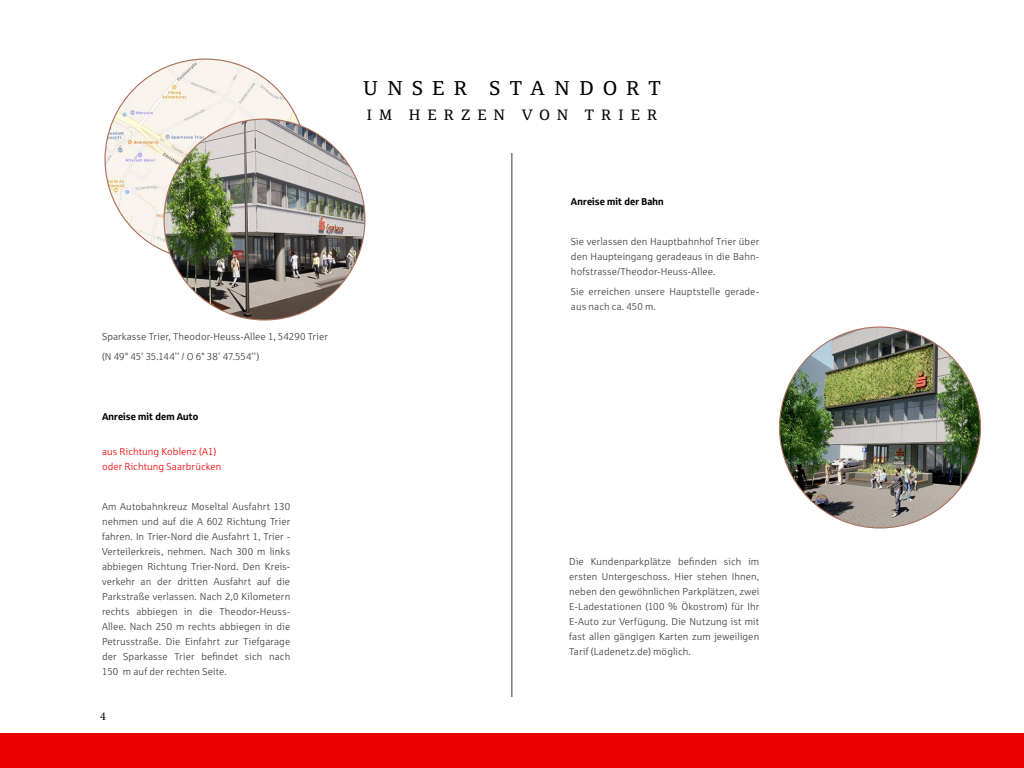
<style>
.page{position:relative;width:1024px;height:768px;background:#fff}
.page>*{position:absolute;margin:0;border:0;box-sizing:border-box;transform-origin:0 0}
.Kopfzeile___zentrier{font:20px "Sparkasse Serif";letter-spacing:.45em;color:#000}
.Kopfzeile___zentrier-2{font:15px "Sparkasse Serif";letter-spacing:.47em;color:#000}
.t1{font:12px "Minion Pro";color:#000}
.Body_Text___Left_Jus{font:10px/15px "Sparkasse Lt";letter-spacing:.01em;color:#3b3c3b;text-align:justify}
.Body_Text___Left_Jus-2{font:10px "Sparkasse Lt";letter-spacing:.01em;color:#e00}
.Body_Text___Left_Jus-3{font:10px "Sparkasse Head";letter-spacing:.01em;color:#000}
.Body_Text___Left_Jus-4{font:10px "Sparkasse Lt";letter-spacing:-.01em;color:#3b3c3b}
</style>
<div class="page">
<img style="left:105px;top:59px;width:201px;height:201px;border-radius:100px">
<hr style="left:512px;top:153px;width:1px;height:544px;background:#3b3c3b">
<div style="left:0;top:733px;width:1024px;height:35px;background:#e00"></div>
<img style="left:164px;top:119px;width:201px;height:201px;border-radius:100px">
<img style="left:780px;top:327px;width:200px;height:201px;border-radius:100px">
<p class="Body_Text___Left_Jus" style="left:102px;top:329px;width:227px">Sparkasse Trier, Theodor-Heuss-Allee 1, 54290 Trier</p>
<p class="Body_Text___Left_Jus-4" style="left:102px;top:351px;width:159px">(N 49° 45’ 35.144’’ / O 6° 38’ 47.554’’)</p>
<p class="Body_Text___Left_Jus-3" style="left:102px;top:410px;width:98px">Anreise mit dem Auto</p>
<p class="Body_Text___Left_Jus-2" style="left:102px;top:446px;width:116px">aus Richtung Koblenz (A1)</p>
<p class="Body_Text___Left_Jus-2" style="left:102px;top:461px;width:121px">oder Richtung Saarbrücken</p>
<p class="Body_Text___Left_Jus" style="left:102px;top:499px;width:190px">Am Autobahnkreuz Moseltal Ausfahrt 130 nehmen und auf die A 602 Richtung Trier fahren. In Trier-Nord die Ausfahrt 1, Trier - Verteilerkreis, nehmen. Nach 300 m links abbiegen Richtung Trier-Nord. Den Kreis&shy;verkehr an der dritten Ausfahrt auf die Parkstraße verlassen. Nach 2,0 Kilometern rechts abbiegen in die Theodor-Heuss-Allee. Nach 250 m rechts abbiegen in die Petrusstraße. Die Einfahrt zur Tiefgarage der Sparkasse Trier befindet sich nach 150 m auf der rechten Seite.</p>
<p class="t1" style="left:100px;top:708px;width:7px">4</p>
<p class="Kopfzeile___zentrier" style="left:363px;top:76px;width:299px">UNSER STANDORT</p>
<p class="Kopfzeile___zentrier-2" style="left:367px;top:106px;width:291px">IM HERZEN VON TRIER</p>
<p class="Body_Text___Left_Jus-3" style="left:571px;top:195px;width:94px">Anreise mit der Bahn</p>
<p class="Body_Text___Left_Jus" style="left:571px;top:234px;width:190px">Sie verlassen den Hauptbahnhof Trier über den Haupteingang geradeaus in die Bahn&shy;hofstrasse/Theodor-Heuss-Allee.</p>
<p class="Body_Text___Left_Jus" style="left:571px;top:284px;width:190px">Sie erreichen unsere Hauptstelle gerade&shy;aus nach ca. 450 m.</p>
<p class="Body_Text___Left_Jus" style="left:569px;top:554px;width:192px">Die Kundenparkplätze befinden sich im ersten Untergeschoss. Hier stehen Ihnen, neben den gewöhnlichen Parkplätzen, zwei E-Ladestationen (100 % Ökostrom) für Ihr E-Auto zur Verfügung. Die Nutzung ist mit fast allen gängigen Karten zum jeweiligen Tarif (Ladenetz.de) möglich.</p>
</div>
